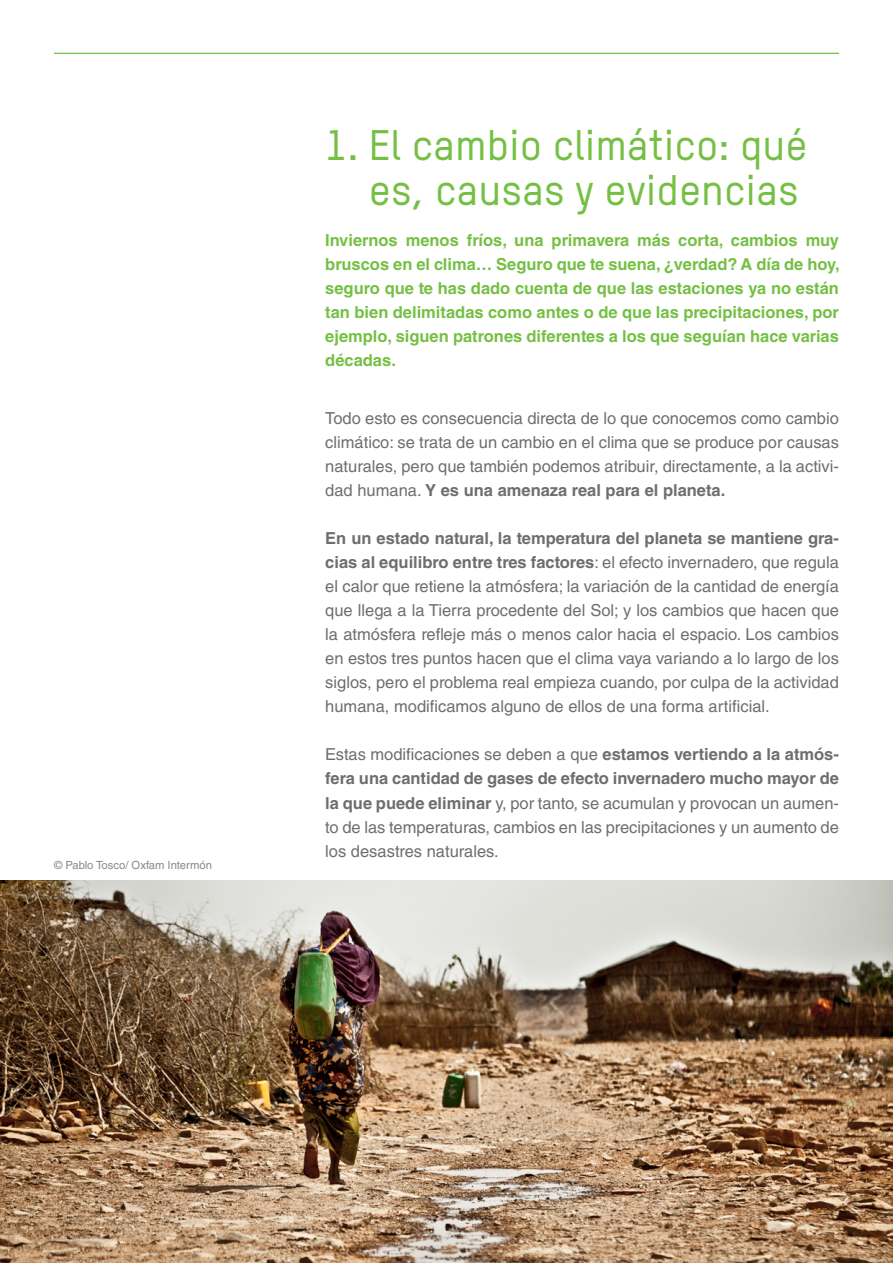
<style>
.page{position:relative;width:893px;height:1263px;background:#fff}
.page>*{position:absolute;margin:0;border:0;box-sizing:border-box;transform-origin:0 0}
.t1{font:500 42px/45px "Oxfam TSTARPRO";color:#75c044;text-align:right}
.t2{font:16.5px/24px "Helvetica LT Std";color:#6d6e71;text-align:justify}
.t3{font:700 16.5px/24px "Helvetica LT Std";color:#75c044;text-align:justify}
.t4{font:11.25px "Helvetica LT Std";color:#898a88}
.s1{font-weight:700}
</style>
<div class="page">
<hr style="left:54px;top:53px;width:785px;height:1px;background:#75c044">
<img style="left:0;top:880px;width:893px;height:383px">
<p class="t4" style="left:54px;top:859px;width:159px">© Pablo Tosco/ Oxfam Intermón</p>
<h1 class="t1" style="left:325px;top:119px;width:484px">1. El cambio climático: qué es, causas y evidencias</h1>
<p class="t3" style="left:325px;top:228px;width:516px">Inviernos menos fríos, una primavera más corta, cambios muy bruscos en el clima… Seguro que te suena, ¿verdad? A día de hoy, seguro que te has dado cuenta de que las estaciones ya no están tan bien delimitadas como antes o de que las precipitaciones, por ejemplo, siguen patrones diferentes a los que seguían hace varias décadas.</p>
<p class="t2" style="left:325px;top:406px;width:515px">Todo esto es consecuencia directa de lo que conocemos como cambio climático: se trata de un cambio en el clima que se produce por causas naturales, pero que también podemos atribuir, directamente, a la activi&shy;dad humana. <span class="s1">Y es una amenaza real para el planeta.</span></p>
<p class="t2" style="left:325px;top:527px;width:515px"><span class="s1">En un estado natural, la temperatura del planeta se mantiene gra&shy;cias al equilibro entre tres factores</span>: el efecto invernadero, que regula el calor que retiene la atmósfera; la variación de la cantidad de energía que llega a la Tierra procedente del Sol; y los cambios que hacen que la atmósfera refleje más o menos calor hacia el espacio. Los cambios en estos tres puntos hacen que el clima vaya variando a lo largo de los siglos, pero el problema real empieza cuando, por culpa de la actividad humana, modificamos alguno de ellos de una forma artificial.</p>
<p class="t2" style="left:325px;top:743px;width:515px">Estas modificaciones se deben a que <span class="s1">estamos vertiendo a la atmós&shy;fera una cantidad de gases de efecto invernadero mucho mayor de la que puede eliminar</span> y, por tanto, se acumulan y provocan un aumen&shy;to de las temperaturas, cambios en las precipitaciones y un aumento de los desastres naturales.</p>
</div>
